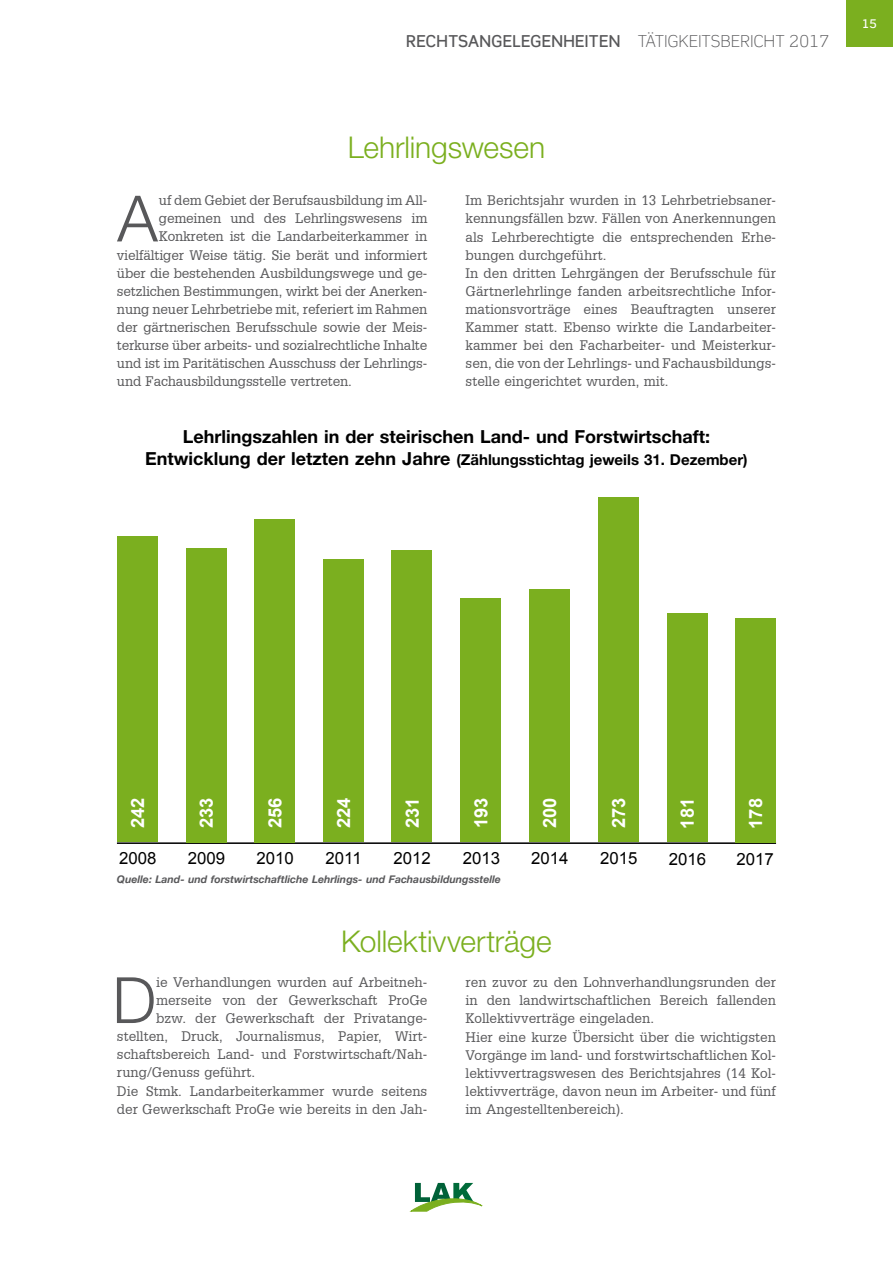
<style>
.page{position:relative;width:893px;height:1263px;background:#fff}
.page>*{position:absolute;margin:0;border:0;box-sizing:border-box;transform-origin:0 0}
.Standard_Initial{font:300 63.9px "Helvetica Neue LT Std";color:#58585a}
.Titel_20{font:300 30px "Helvetica Neue LT Std";letter-spacing:-.005em;color:#7baf1f}
.t1{font:700 18.3px "Arial";color:#fff}
.Zwitit_Text{font:700 18px "Helvetica Neue LT Std";color:#000}
.t2{font:16.8px "Arial";color:#000}
.t3{font:500 16.5px "Scene Pro";letter-spacing:.02em;color:#58585a}
.Zwitit_Text-2{font:700 15px "Helvetica Neue LT Std";color:#000}
.Standard_Initial-2{font:13.5px/18px "Glypha LT";color:#58585a;text-align:justify}
.t4{font:500 12px "Scene Pro";color:#fff}
.Bildtext_links{font:italic 700 10.5px "Helvetica 76";color:#58585a}
.s1{font-weight:300}
.s2{font-size:18px}
</style>
<div class="page">
<hr style="left:117px;top:842px;width:659px;height:2px;background:#000">
<div style="left:461px;top:598px;width:40px;height:244px;background:#7baf1f"></div>
<div style="left:391px;top:550px;width:41px;height:292px;background:#7baf1f"></div>
<div style="left:735px;top:618px;width:41px;height:224px;background:#7baf1f"></div>
<div style="left:117px;top:537px;width:41px;height:305px;background:#7baf1f"></div>
<div style="left:186px;top:548px;width:41px;height:294px;background:#7baf1f"></div>
<div style="left:254px;top:519px;width:41px;height:323px;background:#7baf1f"></div>
<div style="left:323px;top:559px;width:41px;height:283px;background:#7baf1f"></div>
<div style="left:529px;top:590px;width:41px;height:252px;background:#7baf1f"></div>
<div style="left:598px;top:497px;width:41px;height:345px;background:#7baf1f"></div>
<div style="left:667px;top:614px;width:40px;height:228px;background:#7baf1f"></div>
<div style="left:846px;top:0;width:47px;height:47px;background:#7baf1f"></div>
<svg style="left:411px;top:1183px;width:72px;height:28px"></svg>
<p class="t3" style="left:406px;top:31px;width:424px">RECHTSANGELEGENHEITEN <span class="s1">TÄTIGKEITSBERICHT 2017</span></p>
<p class="t4" style="left:862px;top:16px;width:16px">15</p>
<p class="Titel_20" style="left:348px;top:128px;width:199px">Lehrlingswesen</p>
<p class="Standard_Initial" style="left:117px;top:180px;width:42px">A</p>
<p class="Standard_Initial-2" style="left:159px;top:191px;width:270px">uf dem Gebiet der Berufsausbildung im All-</p>
<p class="Standard_Initial-2" style="left:159px;top:209px;width:270px">gemeinen und des Lehrlingswesens im</p>
<p class="Standard_Initial-2" style="left:159px;top:227px;width:270px">Konkreten ist die Landarbeiterkammer in</p>
<p class="Standard_Initial-2" style="left:117px;top:245px;width:312px">vielfältiger Weise tätig. Sie berät und informiert</p>
<p class="Standard_Initial-2" style="left:117px;top:263px;width:312px">über die bestehenden Ausbildungswege und ge-</p>
<p class="Standard_Initial-2" style="left:117px;top:282px;width:312px">setzlichen Bestimmungen, wirkt bei der Anerken-</p>
<p class="Standard_Initial-2" style="left:117px;top:300px;width:312px">nung neuer Lehrbetriebe mit, referiert im Rahmen</p>
<p class="Standard_Initial-2" style="left:117px;top:318px;width:312px">der gärtnerischen Berufsschule sowie der Meis-</p>
<p class="Standard_Initial-2" style="left:117px;top:336px;width:312px">terkurse über arbeits- und sozialrechtliche Inhalte</p>
<p class="Standard_Initial-2" style="left:117px;top:354px;width:312px">und ist im Paritätischen Ausschuss der Lehrlings-</p>
<p class="Standard_Initial-2" style="left:117px;top:372px;width:237px">und Fachausbildungsstelle vertreten.</p>
<p class="Standard_Initial-2" style="left:466px;top:191px;width:312px">Im Berichtsjahr wurden in 13 Lehrbetriebsaner&shy;kennungsfällen bzw. Fällen von Anerkennungen als Lehrberechtigte die entsprechenden Erhe&shy;bungen durchgeführt.</p>
<p class="Standard_Initial-2" style="left:466px;top:264px;width:312px">In den dritten Lehrgängen der Berufsschule für Gärtnerlehrlinge fanden arbeitsrechtliche Infor&shy;mationsvorträge eines Beauftragten unserer Kammer statt. Ebenso wirkte die Landarbeiter&shy;kammer bei den Facharbeiter- und Meisterkur&shy;sen, die von der Lehrlings- und Fachausbildungs&shy;stelle eingerichtet wurden, mit.</p>
<p class="Zwitit_Text" style="left:183px;top:425px;width:529px">Lehrlingszahlen in der steirischen Land- und Forstwirtschaft:</p>
<p class="Zwitit_Text-2" style="left:145px;top:450px;width:604px"><span class="s2">Entwicklung der letzten zehn Jahre</span> (Zählungsstichtag jeweils 31. Dezember)</p>
<p class="t1" style="left:125px;top:828px;width:32px;rotate:-90deg">242</p>
<p class="t1" style="left:194px;top:828px;width:32px;rotate:-90deg">233</p>
<p class="t1" style="left:263px;top:828px;width:32px;rotate:-90deg">256</p>
<p class="t1" style="left:332px;top:828px;width:32px;rotate:-90deg">224</p>
<p class="t1" style="left:400px;top:828px;width:32px;rotate:-90deg">231</p>
<p class="t1" style="left:469px;top:828px;width:32px;rotate:-90deg">193</p>
<p class="t1" style="left:744px;top:829px;width:32px;rotate:-90deg">178</p>
<p class="t2" style="left:531px;top:847px;width:39px">2014</p>
<p class="t1" style="left:606px;top:828px;width:32px;rotate:-90deg">273</p>
<p class="t1" style="left:538px;top:828px;width:32px;rotate:-90deg">200</p>
<p class="t1" style="left:675px;top:828px;width:32px;rotate:-90deg">181</p>
<p class="t2" style="left:119px;top:847px;width:39px">2008</p>
<p class="t2" style="left:188px;top:847px;width:39px">2009</p>
<p class="t2" style="left:256px;top:847px;width:39px">2010</p>
<p class="t2" style="left:326px;top:847px;width:38px">2011</p>
<p class="t2" style="left:394px;top:847px;width:39px">2012</p>
<p class="t2" style="left:463px;top:847px;width:39px">2013</p>
<p class="t2" style="left:736px;top:848px;width:39px">2017</p>
<p class="t2" style="left:600px;top:847px;width:39px">2015</p>
<p class="t2" style="left:669px;top:847px;width:39px">2016</p>
<p class="Bildtext_links" style="left:117px;top:873px;width:386px">Quelle: Land- und forstwirtschaftliche Lehrlings- und Fachausbildungsstelle</p>
<p class="Titel_20" style="left:341px;top:923px;width:212px">Kollektivverträge</p>
<p class="Standard_Initial" style="left:112px;top:961px;width:45px">D</p>
<p class="Standard_Initial-2" style="left:156px;top:973px;width:273px">ie Verhandlungen wurden auf Arbeitneh-</p>
<p class="Standard_Initial-2" style="left:156px;top:991px;width:273px">merseite von der Gewerkschaft ProGe</p>
<p class="Standard_Initial-2" style="left:156px;top:1009px;width:273px">bzw. der Gewerkschaft der Privatange-</p>
<p class="Standard_Initial-2" style="left:117px;top:1027px;width:312px">stellten, Druck, Journalismus, Papier, Wirt-</p>
<p class="Standard_Initial-2" style="left:117px;top:1045px;width:312px">schaftsbereich Land- und Forstwirtschaft/Nah-</p>
<p class="Standard_Initial-2" style="left:117px;top:1063px;width:140px">rung/Genuss geführt.</p>
<p class="Standard_Initial-2" style="left:117px;top:1082px;width:312px">Die Stmk. Landarbeiterkammer wurde seitens der Gewerkschaft ProGe wie bereits in den Jah-</p>
<p class="Standard_Initial-2" style="left:466px;top:973px;width:312px">ren zuvor zu den Lohnverhandlungsrunden der in den landwirtschaftlichen Bereich fallenden Kollektivverträge eingeladen.</p>
<p class="Standard_Initial-2" style="left:466px;top:1028px;width:312px">Hier eine kurze Übersicht über die wichtigsten Vorgänge im land- und forstwirtschaftlichen Kol&shy;lektivvertragswesen des Berichtsjahres (14 Kol&shy;lektivverträge, davon neun im Arbeiter- und fünf im Angestelltenbereich).</p>
</div>
